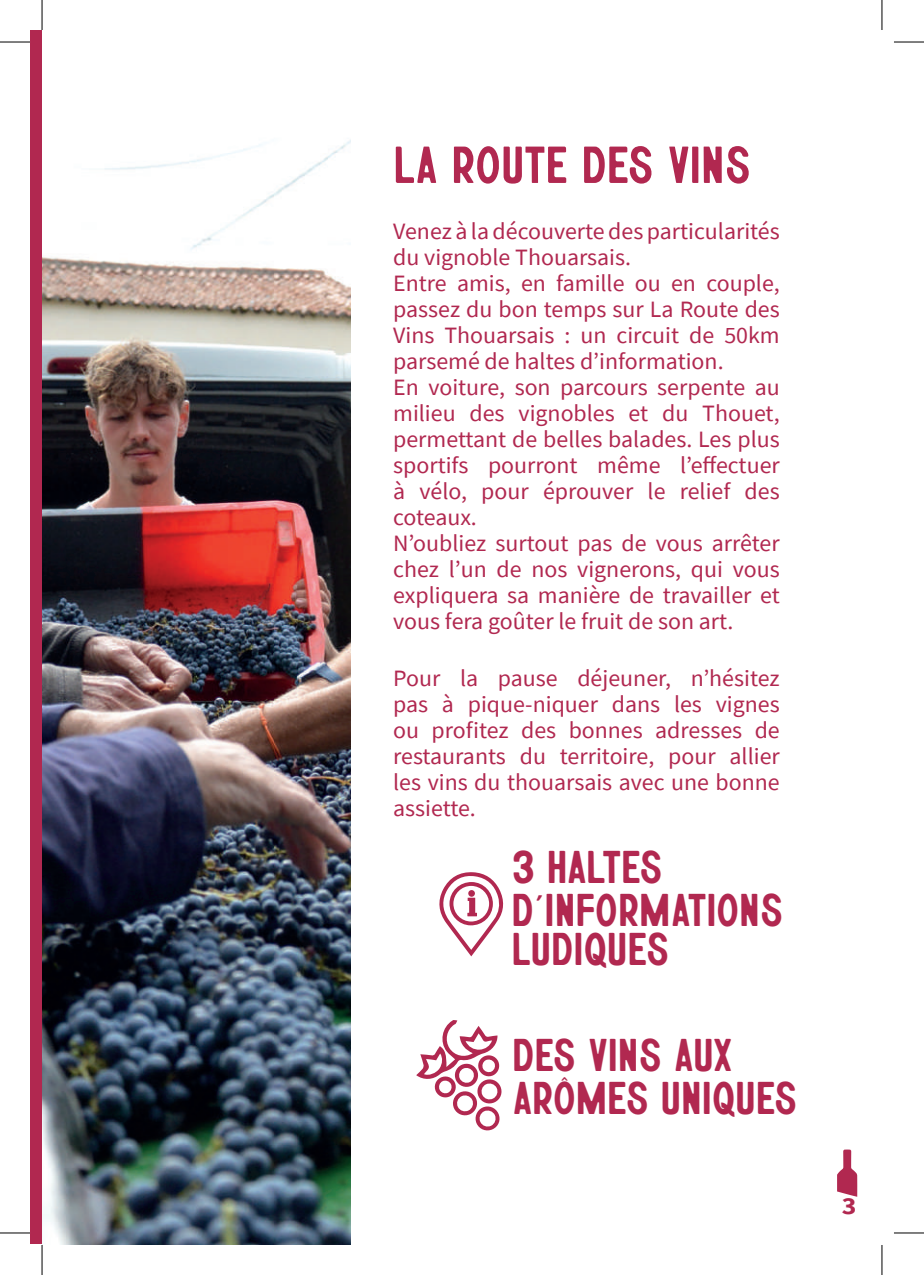
<style>
.page{position:relative;width:924px;height:1275px;background:#fff}
.page>*{position:absolute;margin:0;border:0;box-sizing:border-box;transform-origin:0 0}
.t1{font:52px "Athena";letter-spacing:-.03em;color:#b12850}
.t2{font:46px/40.8px "Athena";letter-spacing:-.015em;color:#b12850}
.t3{font:700 24.8px "Source Sans Pro";color:#b12850;scale:1.12 1}
.t4{font:23.4px/26px "Source Sans Pro";color:#b12850}
</style>
<div class="page">
<img style="left:42px;top:140px;width:308px;height:1104px">
<div style="left:31px;top:31px;width:11px;height:1213px;background:#b12850"></div>
<svg style="left:837px;top:1149px;width:19px;height:47px"></svg>
<svg style="left:416px;top:1020px;width:86px;height:111px"></svg>
<svg style="left:439px;top:872px;width:65px;height:84px"></svg>
<hr style="left:0;top:42px;width:30px;height:1px;background:#000">
<hr style="left:893px;top:42px;width:30px;height:1px;background:#000">
<hr style="left:0;top:1232px;width:30px;height:1px;background:#000">
<hr style="left:893px;top:1232px;width:30px;height:1px;background:#000">
<hr style="left:42px;top:0;width:1px;height:30px;background:#000">
<hr style="left:42px;top:1245px;width:1px;height:30px;background:#000">
<hr style="left:881px;top:0;width:1px;height:30px;background:#000">
<hr style="left:881px;top:1245px;width:1px;height:30px;background:#000">
<h1 class="t1" style="left:393px;top:134px;width:359px">LA ROUTE DES VINS</h1>
<p class="t4" style="left:393px;top:218px;width:388px">Venez à la découverte des particularités du vignoble Thouarsais.<br>Entre amis, en famille ou en couple, passez du bon temps sur La Route des Vins Thouarsais : un circuit de 50km parsemé de haltes d’information.<br>En voiture, son parcours serpente au milieu des vignobles et du Thouet, permettant de belles balades. Les plus sportifs pourront même l’effectuer à vélo, pour éprouver le relief des coteaux.<br>N’oubliez surtout pas de vous arrêter chez l’un de nos vignerons, qui vous expliquera sa manière de travailler et vous fera goûter le fruit de son art.</p>
<p class="t4" style="left:393px;top:665px;width:388px;text-align:justify">Pour la pause déjeuner, n’hésitez pas à pique-niquer dans les vignes ou profitez des bonnes adresses de restaurants du territoire, pour allier les vins du thouarsais avec une bonne assiette.</p>
<h2 class="t2" style="left:511px;top:846px;width:273px">3 HALTES<br>D’INFORMATIONS<br>LUDIQUES</h2>
<h2 class="t2" style="left:512px;top:1032px;width:287px;line-height:43.2px">DES VINS AUX<br>ARÔMES UNIQUES</h2>
<p class="t3" style="left:841px;top:1189px;width:15px">3</p>
</div>
